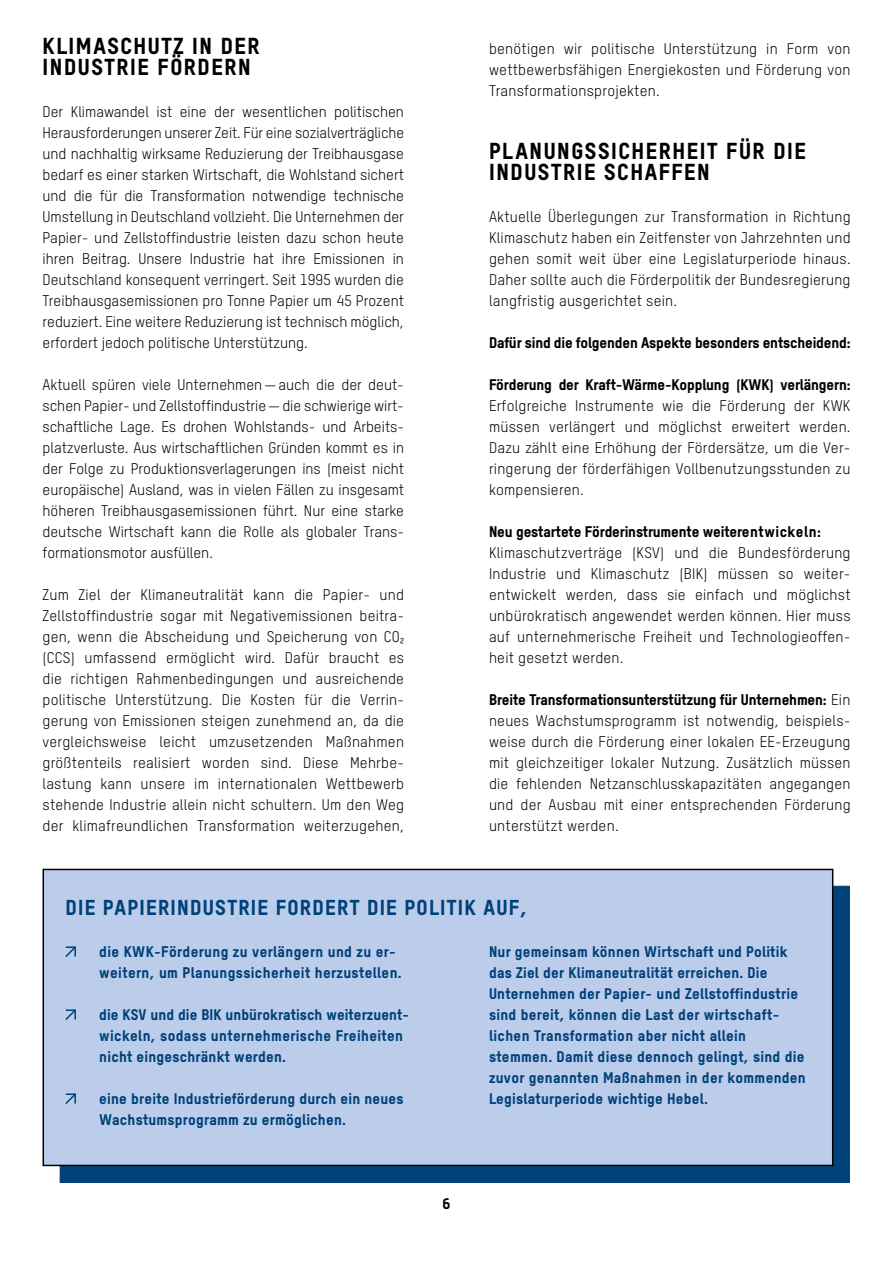
<style>
.page{position:relative;width:893px;height:1263px;background:#fff}
.page>*{position:absolute;margin:0;border:0;box-sizing:border-box;transform-origin:0 0}
.t1{font:22.5px/21px "T Star Pro Heavy";letter-spacing:.07em;color:#000}
.t2{font:21px "T Star Pro Heavy";letter-spacing:.06em;color:#004179}
.t3{font:15px/21px "T Star Pro Regular";letter-spacing:.015em;color:#000;text-align:justify}
.t4{font:15px/21px "T Star Pro Heavy";letter-spacing:.02em;color:#004179}
.t5{font:15px "T Star Pro Heavy";letter-spacing:-.01em;color:#000}
.s1{font-family:"T Star Pro Regular"}
</style>
<div class="page">
<div style="left:59px;top:886px;width:791px;height:297px;background:#004179"></div>
<div style="left:43px;top:869px;width:790px;height:296px;background:#bccdeb"></div>
<div style="left:43px;top:869px;width:790px;height:297px;border:2px solid #000"></div>
<svg style="left:65px;top:946px;width:11px;height:11px"></svg>
<svg style="left:65px;top:1009px;width:11px;height:11px"></svg>
<svg style="left:65px;top:1093px;width:11px;height:11px"></svg>
<h1 class="t1" style="left:43px;top:33px;width:218px">KLIMASCHUTZ IN DER<br>INDUSTRIE FÖRDERN</h1>
<p class="t3" style="left:43px;top:100px;width:363px">Der Klimawandel ist eine der wesentlichen politischen Herausforderungen unserer Zeit. Für eine sozialverträgliche und nachhaltig wirksame Reduzierung der Treibhausgase bedarf es einer starken Wirtschaft, die Wohlstand sichert und die für die Transformation notwendige technische Umstellung in Deutschland vollzieht. Die Unternehmen der Papier- und Zellstoffindustrie leisten dazu schon heute ihren Beitrag. Unsere Industrie hat ihre Emissionen in Deutschland konsequent verringert. Seit 1995 wurden die Treibhausgasemissionen pro Tonne Papier um 45 Prozent reduziert. Eine weitere Reduzierung ist technisch möglich, erfordert jedoch politische Unterstützung.</p>
<p class="t3" style="left:43px;top:373px;width:363px">Aktuell spüren viele Unternehmen—auch die der deut&shy;schen Papier- und Zellstoffindustrie—die schwierige wirt&shy;schaftliche Lage. Es drohen Wohlstands- und Arbeits&shy;platzverluste. Aus wirtschaftlichen Gründen kommt es in der Folge zu Produktionsverlagerungen ins (meist nicht europäische) Ausland, was in vielen Fällen zu insgesamt höheren Treibhausgasemissionen führt. Nur eine starke deutsche Wirtschaft kann die Rolle als globaler Trans&shy;formationsmotor ausfüllen.</p>
<p class="t3" style="left:43px;top:583px;width:363px">Zum Ziel der Klimaneutralität kann die Papier- und Zellstoffindustrie sogar mit Negativemissionen beitra&shy;gen, wenn die Abscheidung und Speicherung von CO2 (CCS) umfassend ermöglicht wird. Dafür braucht es die richtigen Rahmenbedingungen und ausreichende politische Unterstützung. Die Kosten für die Verrin&shy;gerung von Emissionen steigen zunehmend an, da die vergleichsweise leicht umzusetzenden Maßnahmen größtenteils realisiert worden sind. Diese Mehrbe&shy;lastung kann unsere im internationalen Wettbewerb stehende Industrie allein nicht schultern. Um den Weg der klimafreundlichen Transformation weiterzugehen,</p>
<p class="t3" style="left:489px;top:37px;width:363px">benötigen wir politische Unterstützung in Form von wettbewerbsfähigen Energiekosten und Förderung von Transformationsprojekten.</p>
<h1 class="t1" style="left:489px;top:138px;width:318px">PLANUNGSSICHERHEIT FÜR DIE<br>INDUSTRIE SCHAFFEN</h1>
<p class="t3" style="left:489px;top:205px;width:363px">Aktuelle Überlegungen zur Transformation in Richtung Klimaschutz haben ein Zeitfenster von Jahrzehnten und gehen somit weit über eine Legislaturperiode hinaus.<br>Daher sollte auch die Förderpolitik der Bundesregierung langfristig ausgerichtet sein.</p>
<p class="t5" style="left:489px;top:331px;width:363px">Dafür sind die folgenden Aspekte besonders entscheidend:</p>
<p class="t5" style="left:489px;top:373px;width:363px">Förderung der Kraft-Wärme-Kopplung (KWK) verlängern:</p>
<p class="t3" style="left:489px;top:394px;width:363px">Erfolgreiche Instrumente wie die Förderung der KWK müssen verlängert und möglichst erweitert werden.<br>Dazu zählt eine Erhöhung der Fördersätze, um die Ver&shy;ringerung der förderfähigen Vollbenutzungsstunden zu kompensieren.</p>
<p class="t5" style="left:489px;top:520px;width:333px">Neu gestartete Förderinstrumente weiterentwickeln:</p>
<p class="t3" style="left:489px;top:541px;width:363px">Klimaschutzverträge (KSV) und die Bundesförderung Industrie und Klimaschutz (BIK) müssen so weiter&shy;entwickelt werden, dass sie einfach und möglichst unbürokratisch angewendet werden können. Hier muss auf unternehmerische Freiheit und Technologieoffen&shy;heit gesetzt werden.</p>
<p class="t5" style="left:489px;top:688px;width:363px">Breite Transformationsunterstützung für Unternehmen: <span class="s1">Ein</span></p>
<p class="t3" style="left:489px;top:709px;width:363px">neues Wachstumsprogramm ist notwendig, beispiels&shy;weise durch die Förderung einer lokalen EE-Erzeugung mit gleichzeitiger lokaler Nutzung. Zusätzlich müssen die fehlenden Netzanschlusskapazitäten angegangen und der Ausbau mit einer entsprechenden Förderung unterstützt werden.</p>
<h2 class="t2" style="left:65px;top:891px;width:463px">DIE PAPIERINDUSTRIE FORDERT DIE POLITIK AUF,</h2>
<p class="t4" style="left:99px;top:940px;width:304px">die KWK-Förderung zu verlängern und zu er&shy;weitern, um Planungssicherheit herzustellen.</p>
<p class="t4" style="left:99px;top:1003px;width:311px">die KSV und die BIK unbürokratisch weiterzuent&shy;wickeln, sodass unternehmerische Freiheiten nicht eingeschränkt werden.</p>
<p class="t4" style="left:99px;top:1087px;width:306px">eine breite Industrieförderung durch ein neues<br>Wachstumsprogramm zu ermöglichen.</p>
<p class="t5" style="left:443px;top:1192px;width:9px">6</p>
<p class="t4" style="left:489px;top:940px;width:318px">Nur gemeinsam können Wirtschaft und Politik das Ziel der Klimaneutralität erreichen. Die Unternehmen der Papier- und Zellstoffindustrie sind bereit, können die Last der wirtschaft&shy;lichen Transformation aber nicht allein stemmen. Damit diese dennoch gelingt, sind die zuvor genannten Maßnahmen in der kommenden Legislaturperiode wichtige Hebel.</p>
</div>
